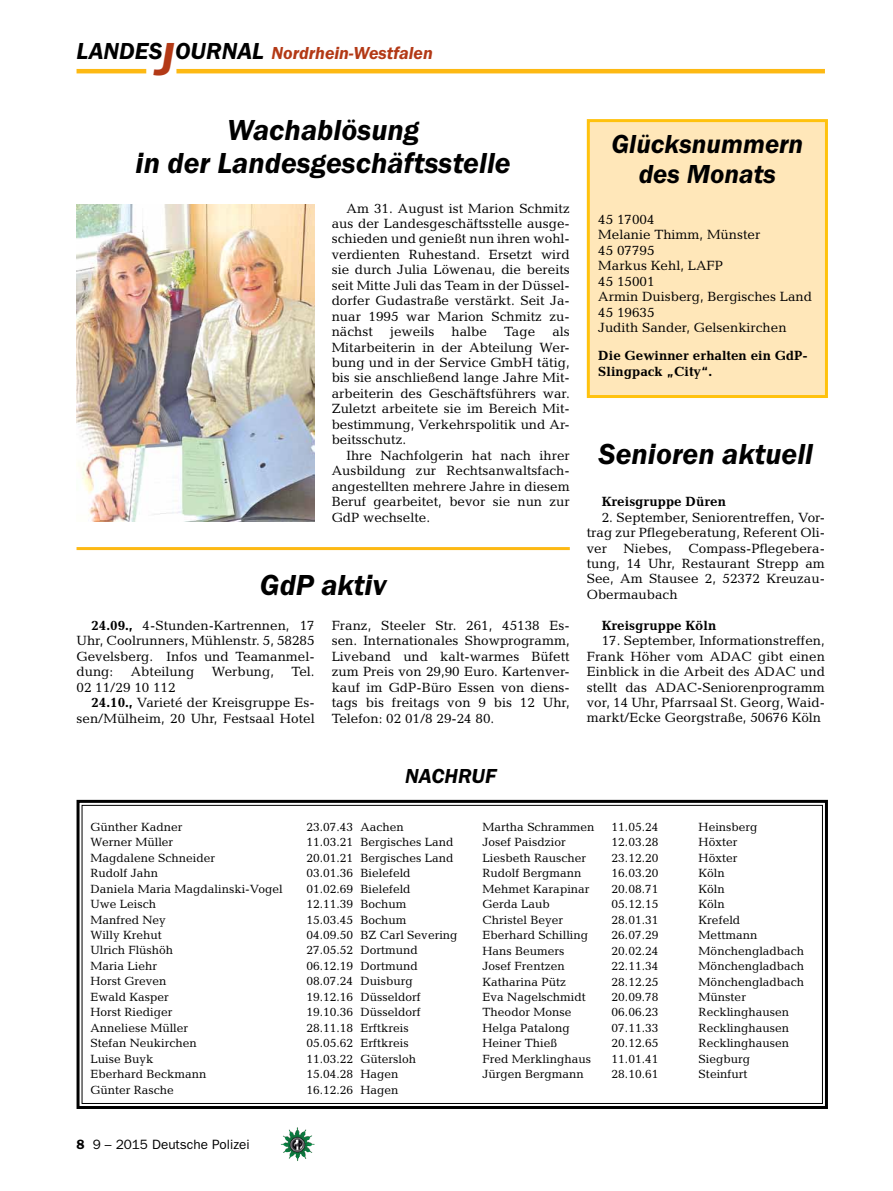
<style>
.page{position:relative;width:893px;height:1191px;background:#fff}
.page>*{position:absolute;margin:0;border:0;box-sizing:border-box;transform-origin:0 0}
.t1{font:italic 600 30px/33px "Franklin Gothic Itc T";color:#000;text-align:center}
.t2{font:italic 600 27px/30px "Franklin Gothic Itc T";color:#000;text-align:center}
.t3{font:italic 600 21px "Franklin Gothic Itc T";color:#000}
.t4{font:italic 600 18px "Franklin Gothic Itc T";color:#b33916}
.t5{font:13.5px/15.5px "Candida";color:#000;text-align:justify}
.t6{font:700 13.5px/15.5px "Candida";color:#000}
.t7{font:13.5px "Franklin Gothic";color:#000}
.t8{font:12px "Candida";color:#000}
.s1{font-size:24px;color:#000}
.s2{font-size:48px}
.s3{font-weight:700}
.s4{font-weight:600}
</style>
<div class="page">
<hr style="left:77px;top:69px;width:69px;height:4px;background:#fdb913">
<hr style="left:176px;top:69px;width:649px;height:4px;background:#fdb913">
<img style="left:281px;top:1128px;width:16px;height:24px">
<div style="left:588px;top:121px;width:238px;height:275px;background:#ffe7b9"></div>
<div style="left:587px;top:119px;width:241px;height:279px;border:3px solid #ffc20e"></div>
<img style="left:77px;top:204px;width:238px;height:317px">
<hr style="left:77px;top:547px;width:493px;height:3px;background:#fdb913">
<svg style="left:76px;top:799px;width:752px;height:310px"></svg>
<h3 class="t4" style="left:77px;top:42px;width:358px"><span class="s1">LANDES</span><span class="s2">J</span><span class="s1">OURNAL</span> Nordrhein-Westfalen</h3>
<h1 class="t1" style="left:136px;top:113px;width:377px">Wachablösung<br>in der Landesgeschäftsstelle</h1>
<p class="t5" style="left:332px;top:200px;width:240px;text-indent:15px">Am 31. August ist Marion Schmitz aus der Landesgeschäftsstelle ausge&shy;schieden und genießt nun ihren wohl&shy;verdienten Ruhestand. Ersetzt wird sie durch Julia Löwenau, die bereits seit Mitte Juli das Team in der Düssel&shy;dorfer Gudastraße verstärkt. Seit Ja&shy;nuar 1995 war Marion Schmitz zu&shy;nächst</p>
<p class="t5" style="left:332px;top:324px;width:240px;text-indent:221px">als Mitarbeiterin in der Abteilung Wer&shy;bung und in der Service GmbH tätig, bis sie anschließend lange Jahre Mit&shy;arbeiterin des Geschäftsführers war.<br>Zuletzt arbeitete sie im Bereich Mit&shy;bestimmung, Verkehrspolitik und Ar&shy;beitsschutz.</p>
<p class="t5" style="left:332px;top:447px;width:240px;text-indent:15px">Ihre Nachfolgerin hat nach ihrer Ausbildung zur Rechtsanwaltsfach&shy;angestellten mehrere Jahre in diesem Beruf gearbeitet, bevor sie nun zur GdP wechselte.</p>
<p class="t5" style="left:390px;top:324px;width:46px">jeweils</p>
<p class="t5" style="left:451px;top:324px;width:37px">halbe</p>
<p class="t5" style="left:504px;top:324px;width:33px">Tage</p>
<h1 class="t1" style="left:260px;top:568px;width:128px">GdP aktiv</h1>
<p class="t5" style="left:332px;top:617px;width:240px">Franz, Steeler Str. 261, 45138 Es&shy;sen. Internationales Showprogramm, Liveband und kalt-warmes Büfett zum Preis von 29,90 Euro. Kartenver&shy;kauf im GdP-Büro Essen von diens&shy;tags bis freitags von 9 bis 12 Uhr, Telefon: 02 01/8 29-24 80.</p>
<p class="t5" style="left:77px;top:617px;width:240px;text-indent:15px"><span class="s3">24.09.,</span> 4-Stunden-Kartrennen, 17<br>Uhr, Coolrunners, Mühlenstr. 5, 58285<br>Gevelsberg. Infos und Teamanmel&shy;dung:</p>
<p class="t5" style="left:131px;top:664px;width:65px">Abteilung</p>
<p class="t5" style="left:212px;top:664px;width:64px">Werbung,</p>
<p class="t5" style="left:292px;top:664px;width:25px">Tel.</p>
<p class="t5" style="left:77px;top:679px;width:101px">02 11/29 10 112</p>
<p class="t5" style="left:91px;top:695px;width:225px"><span class="s3">24.10.,</span> Varieté der Kreisgruppe Es-</p>
<p class="t5" style="left:77px;top:710px;width:240px">sen/Mülheim, 20 Uhr, Festsaal Hotel</p>
<h3 class="t3" style="left:405px;top:763px;width:15px">nachruf</h3>
<h2 class="t2" style="left:611px;top:128px;width:193px">Glücksnummern des Monats</h2>
<p class="t5" style="left:598px;top:212px;width:215px;text-align:left">45 17004<br>Melanie Thimm, Münster<br>45 07795<br>Markus Kehl, LAFP<br>45 15001<br>Armin Duisberg, Bergisches Land<br>45 19635<br>Judith Sander, Gelsenkirchen</p>
<p class="t6" style="left:598px;top:348px;width:211px">Die Gewinner erhalten ein GdP-<br>Slingpack „City“.</p>
<h1 class="t1" style="left:599px;top:437px;width:216px">Senioren aktuell</h1>
<p class="t6" style="left:602px;top:494px;width:126px">Kreisgruppe Düren</p>
<p class="t5" style="left:587px;top:509px;width:240px;text-indent:15px">2. September, Seniorentreffen, Vor&shy;trag zur Pflegeberatung, Referent Oli&shy;ver Niebes, Compass-Pflegebera&shy;tung, 14 Uhr, Restaurant Strepp am See, Am Stausee 2, 52372 Kreuzau-Obermaubach</p>
<p class="t6" style="left:602px;top:617px;width:116px">Kreisgruppe Köln</p>
<p class="t5" style="left:587px;top:633px;width:240px;text-indent:15px">17. September, Informationstreffen, Frank Höher vom ADAC gibt einen Einblick in die Arbeit des ADAC und stellt das ADAC-Seniorenprogramm vor, 14 Uhr, Pfarrsaal St. Georg, Waid&shy;markt/Ecke Georgstraße, 50676 Köln</p>
<p class="t8" style="left:91px;top:820px;width:94px">Günther Kadner</p>
<p class="t8" style="left:307px;top:820px;width:99px">23.07.43 Aachen</p>
<p class="t8" style="left:91px;top:835px;width:84px">Werner Müller</p>
<p class="t8" style="left:307px;top:835px;width:148px">11.03.21 Bergisches Land</p>
<p class="t8" style="left:91px;top:850px;width:126px">Magdalene Schneider</p>
<p class="t8" style="left:307px;top:850px;width:148px">20.01.21 Bergisches Land</p>
<p class="t8" style="left:91px;top:866px;width:69px">Rudolf Jahn</p>
<p class="t8" style="left:307px;top:866px;width:106px">03.01.36 Bielefeld</p>
<p class="t8" style="left:91px;top:881px;width:194px">Daniela Maria Magdalinski-Vogel</p>
<p class="t8" style="left:307px;top:881px;width:106px">01.02.69 Bielefeld</p>
<p class="t8" style="left:91px;top:897px;width:67px">Uwe Leisch</p>
<p class="t8" style="left:307px;top:897px;width:101px">12.11.39 Bochum</p>
<p class="t8" style="left:91px;top:912px;width:77px">Manfred Ney</p>
<p class="t8" style="left:307px;top:912px;width:101px">15.03.45 Bochum</p>
<p class="t8" style="left:91px;top:928px;width:73px">Willy Krehut</p>
<p class="t8" style="left:307px;top:928px;width:152px">04.09.50 BZ Carl Severing</p>
<p class="t8" style="left:91px;top:943px;width:84px">Ulrich Flüshöh</p>
<p class="t8" style="left:307px;top:943px;width:113px">27.05.52 Dortmund</p>
<p class="t8" style="left:91px;top:959px;width:68px">Maria Liehr</p>
<p class="t8" style="left:307px;top:959px;width:113px">06.12.19 Dortmund</p>
<p class="t8" style="left:91px;top:974px;width:78px">Horst Greven</p>
<p class="t8" style="left:307px;top:974px;width:108px">08.07.24 Duisburg</p>
<p class="t8" style="left:91px;top:990px;width:80px">Ewald Kasper</p>
<p class="t8" style="left:307px;top:990px;width:116px">19.12.16 Düsseldorf</p>
<p class="t8" style="left:91px;top:1005px;width:83px">Horst Riediger</p>
<p class="t8" style="left:307px;top:1005px;width:116px">19.10.36 Düsseldorf</p>
<p class="t8" style="left:91px;top:1021px;width:99px">Anneliese Müller</p>
<p class="t8" style="left:307px;top:1021px;width:104px">28.11.18 Erftkreis</p>
<p class="t8" style="left:91px;top:1036px;width:108px">Stefan Neukirchen</p>
<p class="t8" style="left:307px;top:1036px;width:104px">05.05.62 Erftkreis</p>
<p class="t8" style="left:91px;top:1051px;width:64px">Luise Buyk</p>
<p class="t8" style="left:307px;top:1051px;width:111px">11.03.22 Gütersloh</p>
<p class="t8" style="left:91px;top:1067px;width:118px">Eberhard Beckmann</p>
<p class="t8" style="left:307px;top:1067px;width:94px">15.04.28 Hagen</p>
<p class="t8" style="left:91px;top:1082px;width:85px">Günter Rasche</p>
<p class="t8" style="left:307px;top:1082px;width:94px">16.12.26 Hagen</p>
<p class="t7" style="left:77px;top:1136px;width:175px"><span class="s4">8</span> 9 – 2015 Deutsche Polizei</p>
<p class="t8" style="left:483px;top:820px;width:114px">Martha Schrammen</p>
<p class="t8" style="left:612px;top:820px;width:48px">11.05.24</p>
<p class="t8" style="left:699px;top:820px;width:60px">Heinsberg</p>
<p class="t8" style="left:483px;top:835px;width:85px">Josef Paisdzior</p>
<p class="t8" style="left:612px;top:835px;width:48px">12.03.28</p>
<p class="t8" style="left:699px;top:835px;width:40px">Höxter</p>
<p class="t8" style="left:483px;top:851px;width:105px">Liesbeth Rauscher</p>
<p class="t8" style="left:612px;top:851px;width:48px">23.12.20</p>
<p class="t8" style="left:699px;top:851px;width:40px">Höxter</p>
<p class="t8" style="left:483px;top:866px;width:100px">Rudolf Bergmann</p>
<p class="t8" style="left:612px;top:866px;width:48px">16.03.20</p>
<p class="t8" style="left:699px;top:866px;width:28px">Köln</p>
<p class="t8" style="left:483px;top:882px;width:108px">Mehmet Karapinar</p>
<p class="t8" style="left:612px;top:882px;width:48px">20.08.71</p>
<p class="t8" style="left:699px;top:882px;width:28px">Köln</p>
<p class="t8" style="left:483px;top:897px;width:69px">Gerda Laub</p>
<p class="t8" style="left:612px;top:897px;width:48px">05.12.15</p>
<p class="t8" style="left:699px;top:897px;width:28px">Köln</p>
<p class="t8" style="left:483px;top:912px;width:82px">Christel Beyer</p>
<p class="t8" style="left:612px;top:912px;width:48px">28.01.31</p>
<p class="t8" style="left:699px;top:912px;width:43px">Krefeld</p>
<p class="t8" style="left:483px;top:928px;width:107px">Eberhard Schilling</p>
<p class="t8" style="left:612px;top:928px;width:48px">26.07.29</p>
<p class="t8" style="left:699px;top:928px;width:60px">Mettmann</p>
<p class="t8" style="left:483px;top:943px;width:84px">Hans Beumers</p>
<p class="t8" style="left:612px;top:943px;width:48px">20.02.24</p>
<p class="t8" style="left:699px;top:943px;width:107px">Mönchengladbach</p>
<p class="t8" style="left:483px;top:959px;width:84px">Josef Frentzen</p>
<p class="t8" style="left:612px;top:959px;width:48px">22.11.34</p>
<p class="t8" style="left:699px;top:959px;width:107px">Mönchengladbach</p>
<p class="t8" style="left:483px;top:974px;width:85px">Katharina Pütz</p>
<p class="t8" style="left:612px;top:974px;width:48px">28.12.25</p>
<p class="t8" style="left:699px;top:974px;width:107px">Mönchengladbach</p>
<p class="t8" style="left:483px;top:990px;width:105px">Eva Nagelschmidt</p>
<p class="t8" style="left:612px;top:990px;width:48px">20.09.78</p>
<p class="t8" style="left:699px;top:990px;width:49px">Münster</p>
<p class="t8" style="left:483px;top:1005px;width:90px">Theodor Monse</p>
<p class="t8" style="left:612px;top:1005px;width:48px">06.06.23</p>
<p class="t8" style="left:699px;top:1005px;width:92px">Recklinghausen</p>
<p class="t8" style="left:483px;top:1021px;width:89px">Helga Patalong</p>
<p class="t8" style="left:612px;top:1021px;width:48px">07.11.33</p>
<p class="t8" style="left:699px;top:1021px;width:92px">Recklinghausen</p>
<p class="t8" style="left:483px;top:1036px;width:76px">Heiner Thieß</p>
<p class="t8" style="left:612px;top:1036px;width:48px">20.12.65</p>
<p class="t8" style="left:699px;top:1036px;width:92px">Recklinghausen</p>
<p class="t8" style="left:483px;top:1052px;width:110px">Fred Merklinghaus</p>
<p class="t8" style="left:612px;top:1052px;width:48px">11.01.41</p>
<p class="t8" style="left:699px;top:1052px;width:53px">Siegburg</p>
<p class="t8" style="left:483px;top:1067px;width:103px">Jürgen Bergmann</p>
<p class="t8" style="left:612px;top:1067px;width:48px">28.10.61</p>
<p class="t8" style="left:699px;top:1067px;width:50px">Steinfurt</p>
</div>
